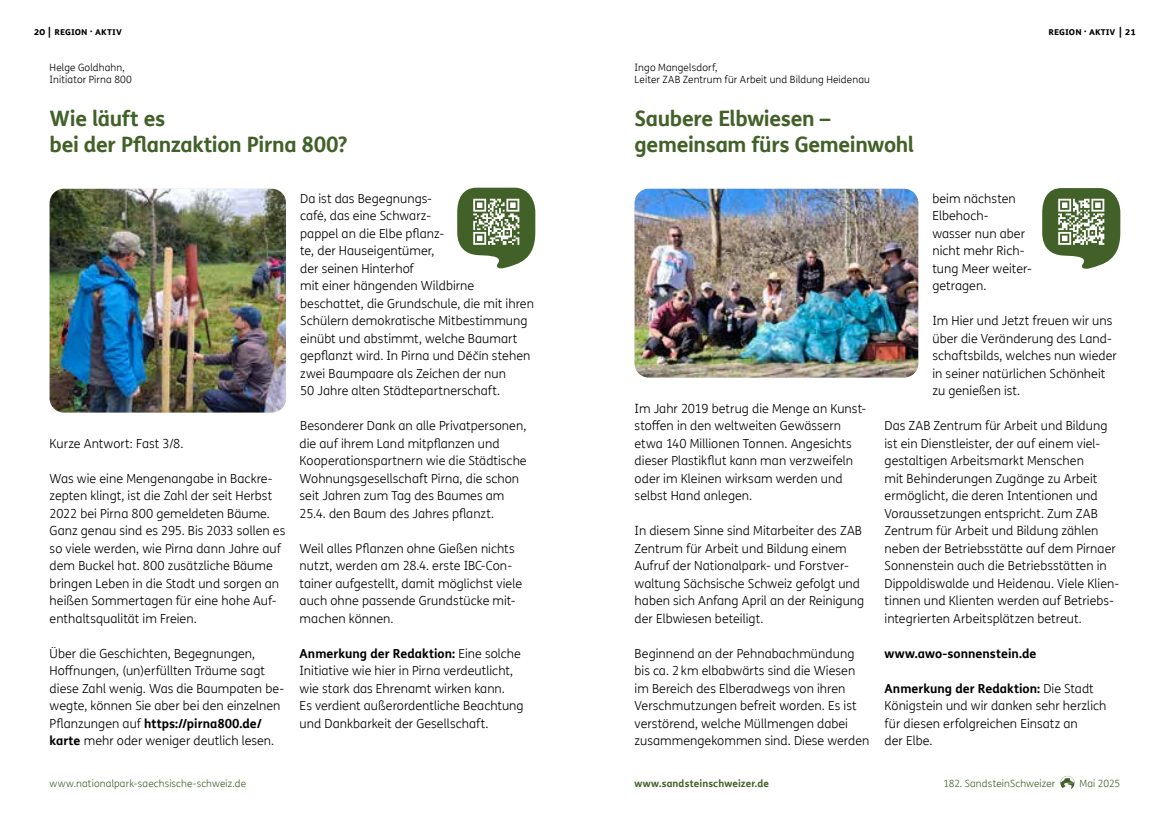
<style>
.page{position:relative;width:1170px;height:815px;background:#fff}
.page>*{position:absolute;margin:0;border:0;box-sizing:border-box;transform-origin:0 0}
.t1{font:700 21.25px/25.5px "FS Me Pro";letter-spacing:-.015em;color:#426128}
.t2{font:300 12.5px/17.5px "FS Me Pro";letter-spacing:.005em;color:#000}
.t3{font:700 12.5px "FS Me Pro";color:#000}
.t4{font:300 10px/12px "FS Me Pro";letter-spacing:.015em;color:#000}
.t5{font:300 10px "FS Me Pro";letter-spacing:.01em;color:#426128}
.t6{font:700 10px "FS Me Pro";color:#000}
.t7{font:700 10px "FS Me Pro";letter-spacing:.01em;color:#426128}
.s1{font-weight:700}
</style>
<div class="page">
<svg style="left:1060px;top:776px;width:14px;height:13px"></svg>
<img style="left:50px;top:189px;width:236px;height:223px">
<img style="left:634px;top:189px;width:284px;height:189px">
<svg style="left:457px;top:188px;width:78px;height:81px"></svg>
<svg style="left:1042px;top:188px;width:78px;height:81px"></svg>
<p class="t6" style="left:34px;top:24px;width:90px">20 | Region · Aktiv</p>
<p class="t6" style="left:1048px;top:24px;width:89px">region · Aktiv | 21</p>
<p class="t4" style="left:50px;top:62px;width:84px">Helge Goldhahn,<br>Initiator Pirna 800</p>
<h1 class="t1" style="left:50px;top:105px;width:299px">Wie läuft es<br>bei der Pflanzaktion Pirna 800?</h1>
<p class="t2" style="left:50px;top:434px;width:135px">Kurze Antwort: Fast 3/8.</p>
<p class="t2" style="left:50px;top:469px;width:237px">Was wie eine Mengenangabe in Backre&shy;zepten klingt, ist die Zahl der seit Herbst 2022 bei Pirna 800 gemeldeten Bäume.<br>Ganz genau sind es 295. Bis 2033 sollen es so viele werden, wie Pirna dann Jahre auf dem Buckel hat. 800 zusätzliche Bäume bringen Leben in die Stadt und sorgen an heißen Sommertagen für eine hohe Auf&shy;enthaltsqualität im Freien.</p>
<p class="t2" style="left:50px;top:644px;width:236px">Über die Geschichten, Begegnungen, Hoffnungen, (un)erfüllten Träume sagt diese Zahl wenig. Was die Baumpaten be&shy;wegte, können Sie aber bei den einzelnen Pflanzungen auf <span class="s1">https://pirna800.de/ karte</span> mehr oder weniger deutlich lesen.</p>
<p class="t2" style="left:300px;top:189px;width:235px">Da ist das Begegnungs-<br>café, das eine Schwarz-<br>pappel an die Elbe pflanz-<br>te, der Hauseigentümer,<br>der seinen Hinterhof<br>mit einer hängenden Wildbirne beschattet, die Grundschule, die mit ihren<br>Schülern demokratische Mitbestimmung einübt und abstimmt, welche Baumart gepflanzt wird. In Pirna und Děčín stehen zwei Baumpaare als Zeichen der nun<br>50 Jahre alten Städtepartnerschaft.</p>
<p class="t2" style="left:299px;top:417px;width:229px">Besonderer Dank an alle Privatpersonen, die auf ihrem Land mitpflanzen und Kooperationspartnern wie die Städtische Wohnungsgesellschaft Pirna, die schon seit Jahren zum Tag des Baumes am 25.4. den Baum des Jahres pflanzt.</p>
<p class="t2" style="left:299px;top:539px;width:224px">Weil alles Pflanzen ohne Gießen nichts nutzt, werden am 28.4. erste IBC-Con&shy;tainer aufgestellt, damit möglichst viele auch ohne passende Grundstücke mit&shy;machen können.</p>
<p class="t2" style="left:299px;top:644px;width:225px"><span class="s1">Anmerkung der Redaktion:</span> Eine solche Initiative wie hier in Pirna verdeutlicht, wie stark das Ehrenamt wirken kann.<br>Es verdient außerordentliche Beachtung und Dankbarkeit der Gesellschaft.</p>
<p class="t4" style="left:634px;top:62px;width:237px">Ingo Mangelsdorf,<br>Leiter ZAB Zentrum für Arbeit und Bildung Heidenau</p>
<h1 class="t1" style="left:634px;top:105px;width:281px">Saubere Elbwiesen – gemeinsam fürs Gemeinwohl</h1>
<p class="t2" style="left:634px;top:399px;width:233px">Im Jahr 2019 betrug die Menge an Kunst&shy;stoffen in den weltweiten Gewässern etwa 140 Millionen Tonnen. Angesichts dieser Plastikflut kann man verzweifeln oder im Kleinen wirksam werden und selbst Hand anlegen.</p>
<p class="t2" style="left:634px;top:522px;width:231px">In diesem Sinne sind Mitarbeiter des ZAB Zentrum für Arbeit und Bildung einem Aufruf der Nationalpark- und Forstver&shy;waltung Sächsische Schweiz gefolgt und haben sich Anfang April an der Reinigung der Elbwiesen beteiligt.</p>
<p class="t2" style="left:634px;top:644px;width:236px">Beginnend an der Pehnabachmündung bis ca. 2km elbabwärts sind die Wiesen im Bereich des Elberadwegs von ihren Verschmutzungen befreit worden. Es ist verstörend, welche Müllmengen dabei zusammengekommen sind. Diese werden</p>
<p class="t2" style="left:932px;top:189px;width:101px">beim nächsten<br>Elbehoch-<br>wasser nun aber nicht mehr Rich&shy;tung Meer weiter&shy;getragen.</p>
<p class="t2" style="left:932px;top:312px;width:186px">Im Hier und Jetzt freuen wir uns über die Veränderung des Land&shy;schaftsbilds, welches nun wieder in seiner natürlichen Schönheit zu genießen ist.</p>
<p class="t2" style="left:884px;top:417px;width:236px">Das ZAB Zentrum für Arbeit und Bildung ist ein Dienstleister, der auf einem viel&shy;gestaltigen Arbeitsmarkt Menschen<br>mit Behinderungen Zugänge zu Arbeit ermöglicht, die deren Intentionen und Voraussetzungen entspricht. Zum ZAB Zentrum für Arbeit und Bildung zählen neben der Betriebsstätte auf dem Pirnaer Sonnenstein auch die Betriebsstätten in Dippoldiswalde und Heidenau. Viele Klien&shy;tinnen und Klienten werden auf Betriebs&shy;integrierten Arbeitsplätzen betreut.</p>
<p class="t3" style="left:884px;top:643px;width:153px">www.awo-sonnenstein.de</p>
<p class="t2" style="left:884px;top:679px;width:223px"><span class="s1">Anmerkung der Redaktion:</span> Die Stadt<br>Königstein und wir danken sehr herzlich für diesen erfolgreichen Einsatz an<br>der Elbe.</p>
<p class="t5" style="left:50px;top:776px;width:198px">www.nationalpark-saechsische-schweiz.de</p>
<p class="t7" style="left:634px;top:775px;width:136px">www.sandsteinschweizer.de</p>
<p class="t5" style="left:943px;top:776px;width:113px">182. SandsteinSchweizer</p>
<p class="t5" style="left:1079px;top:776px;width:42px">Mai 2025</p>
</div>
